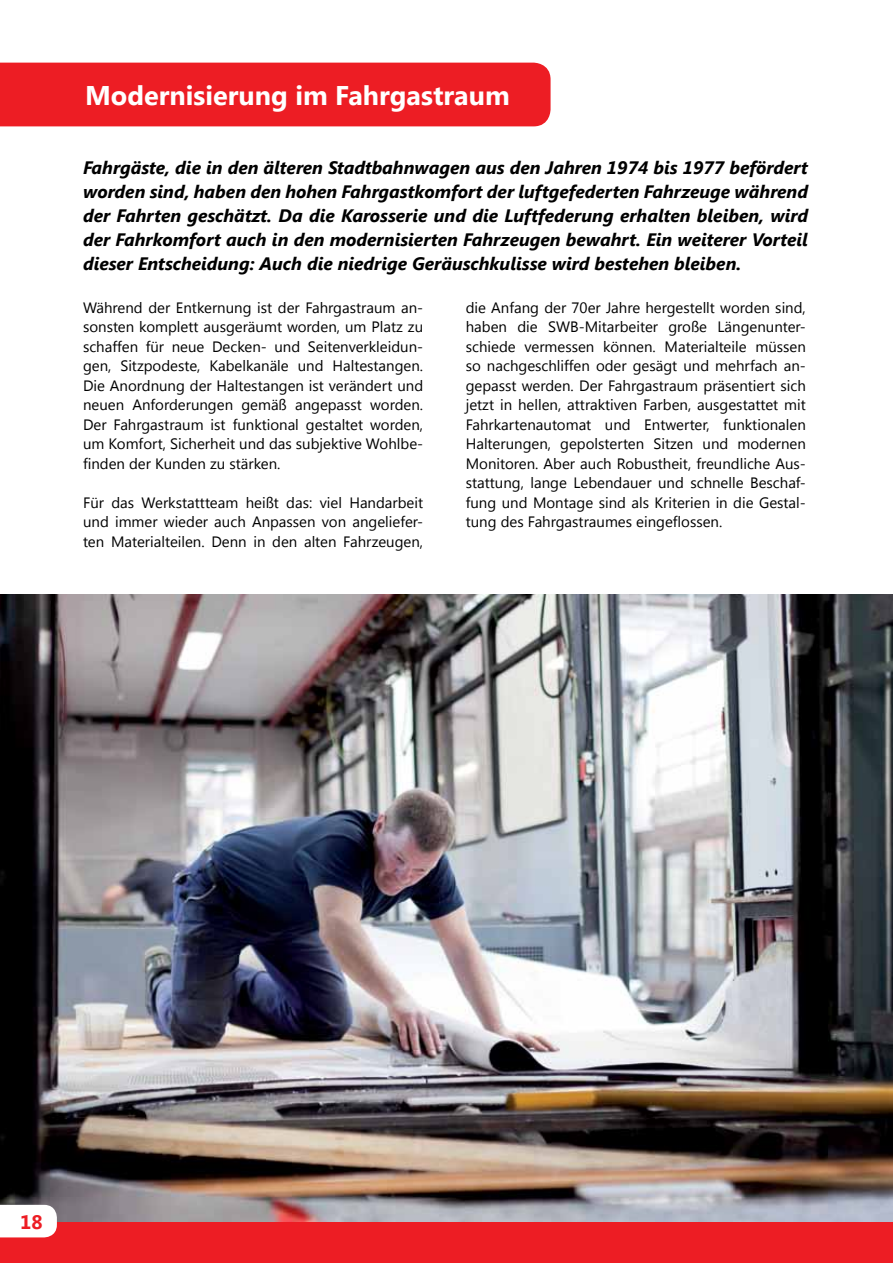
<style>
.page{position:relative;width:893px;height:1263px;background:#fff}
.page>*{position:absolute;margin:0;border:0;box-sizing:border-box;transform-origin:0 0}
.t1{font:700 27px "Segoe UI";color:#fff}
.t2{font:700 19.5px "Segoe UI";color:#ed1d24}
.t3{font:italic 700 18px/24px "Segoe UI";color:#000;text-align:justify}
.t4{font:15px/19.5px "Segoe UI";color:#000;text-align:justify}
</style>
<div class="page">
<img style="left:0;top:594px;width:893px;height:628px">
<div style="left:0;top:63px;width:551px;height:63px;background:#ed1d24"></div>
<div style="left:0;top:1222px;width:893px;height:41px;background:#ed1d24"></div>
<svg style="left:0;top:1205px;width:57px;height:32px"></svg>
<h1 class="t1" style="left:85px;top:76px;width:426px">Modernisierung im Fahrgastraum</h1>
<p class="t3" style="left:83px;top:154px;width:726px">Fahrgäste, die in den älteren Stadtbahnwagen aus den Jahren 1974 bis 1977 befördert worden sind, haben den hohen Fahrgastkomfort der luftgefederten Fahrzeuge während der Fahrten geschätzt. Da die Karosserie und die Luftfederung erhalten bleiben, wird der Fahrkomfort auch in den modernisierten Fahrzeugen bewahrt. Ein weiterer Vorteil dieser Entscheidung: Auch die niedrige Geräuschkulisse wird bestehen bleiben.</p>
<p class="t4" style="left:83px;top:297px;width:342px">Während der Entkernung ist der Fahrgastraum an&shy;sonsten komplett ausgeräumt worden, um Platz zu schaffen für neue Decken- und Seitenverkleidun&shy;gen, Sitzpodeste, Kabelkanäle und Haltestangen.<br>Die Anordnung der Haltestangen ist verändert und neuen Anforderungen gemäß angepasst worden.<br>Der Fahrgastraum ist funktional gestaltet worden, um Komfort, Sicherheit und das subjektive Wohlbe&shy;finden der Kunden zu stärken.</p>
<p class="t4" style="left:83px;top:492px;width:342px">Für das Werkstattteam heißt das: viel Handarbeit und immer wieder auch Anpassen von angeliefer&shy;ten Materialteilen. Denn in den alten Fahrzeugen,</p>
<p class="t4" style="left:466px;top:297px;width:342px">die Anfang der 70er Jahre hergestellt worden sind, haben die SWB-Mitarbeiter große Längenunter&shy;schiede vermessen können. Materialteile müssen so nachgeschliffen oder gesägt und mehrfach an&shy;gepasst werden. Der Fahrgastraum präsentiert sich jetzt in hellen, attraktiven Farben, ausgestattet mit Fahrkartenautomat und Entwerter, funktionalen Halterungen, gepolsterten Sitzen und modernen Monitoren. Aber auch Robustheit, freundliche Aus&shy;stattung, lange Lebendauer und schnelle Beschaf&shy;fung und Montage sind als Kriterien in die Gestal&shy;tung des Fahrgastraumes eingeflossen.</p>
<h2 class="t2" style="left:20px;top:1208px;width:24px">18</h2>
</div>
